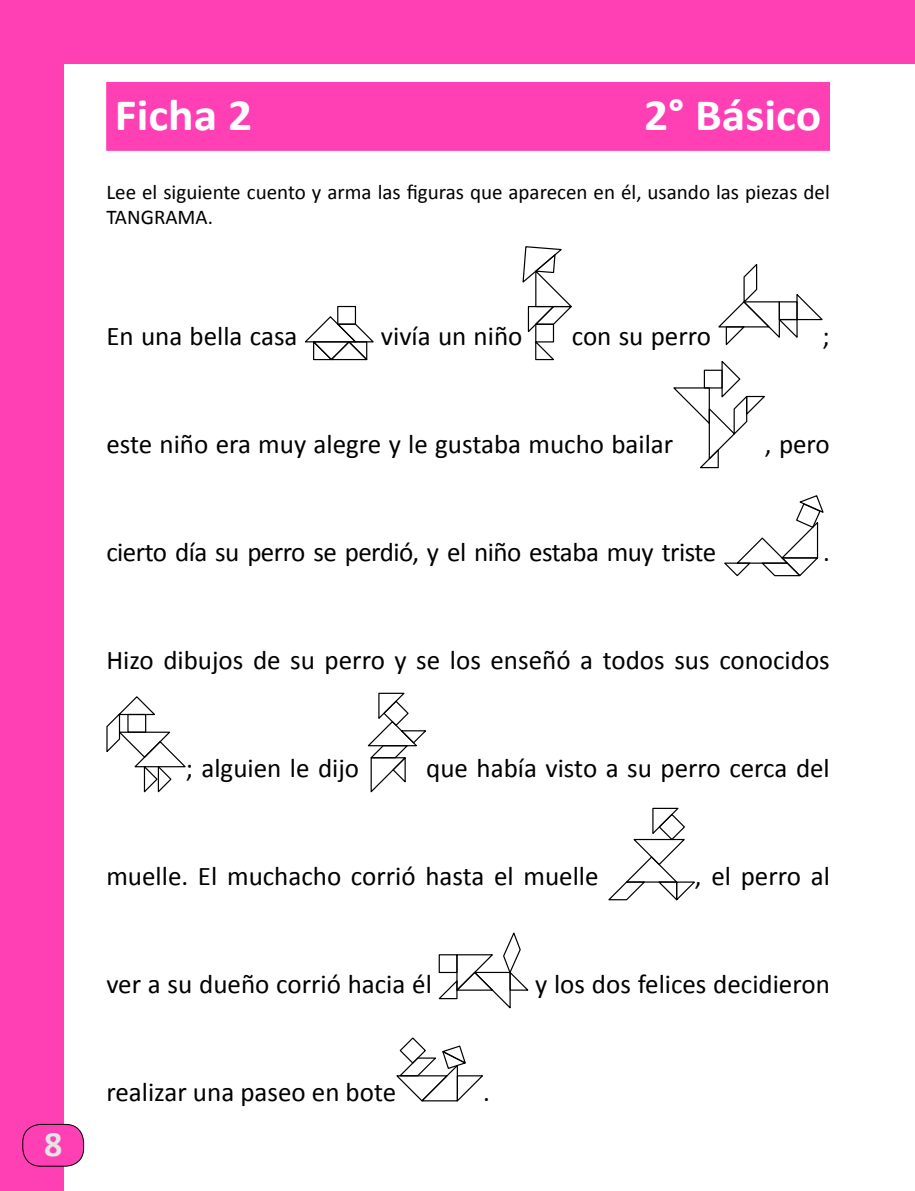
<style>
.page{position:relative;width:915px;height:1191px;background:#fff}
.page>*{position:absolute;margin:0;border:0;box-sizing:border-box;transform-origin:0 0}
.t1{font:700 45px "Calibri";color:#fff;scale:1.06 1}
.t2{font:700 36px "Calibri";color:#e3e4e4}
.t3{font:27px "Calibri";color:#000}
.t4{font:27px "Calibri";letter-spacing:-.02em;color:#000}
.t5{font:21px/25.2px "Calibri";color:#000}
</style>
<div class="page">
<div style="left:0;top:0;width:64px;height:1191px;background:#ff3fb4"></div>
<div style="left:0;top:0;width:914px;height:64px;background:#ff3fb4"></div>
<div style="left:23px;top:1124px;width:61px;height:42px;background:#ff3fb4;border-radius:18px"></div>
<div style="left:22px;top:1124px;width:62px;height:42px;border:1px solid #000;border-radius:18px"></div>
<div style="left:106px;top:82px;width:723px;height:69px;background:#ff3fb4;border:1px solid #ff3fb4"></div>
<div style="left:337px;top:306px;width:19px;height:19px;border:1px solid #000"></div>
<svg style="left:304px;top:315px;width:70px;height:46px"></svg>
<svg style="left:522px;top:246px;width:50px;height:88px"></svg>
<div style="left:535px;top:324px;width:19px;height:18px;border:1px solid #000"></div>
<svg style="left:535px;top:340px;width:20px;height:21px"></svg>
<svg style="left:718px;top:264px;width:105px;height:82px"></svg>
<svg style="left:673px;top:361px;width:92px;height:108px"></svg>
<svg style="left:724px;top:495px;width:100px;height:82px"></svg>
<svg style="left:106px;top:696px;width:80px;height:97px"></svg>
<svg style="left:367px;top:692px;width:59px;height:101px"></svg>
<svg style="left:608px;top:807px;width:87px;height:94px"></svg>
<svg style="left:438px;top:932px;width:91px;height:77px"></svg>
<svg style="left:396px;top:1037px;width:87px;height:65px"></svg>
<hr style="left:914px;top:0;width:1px;height:64px;background:#ff3fb4">
<h2 class="t2" style="left:44px;top:1121px;width:20px">8</h2>
<h1 class="t1" style="left:115px;top:86px;width:131px">Ficha 2</h1>
<h1 class="t1" style="left:644px;top:86px;width:169px">2° Básico</h1>
<p class="t5" style="left:106px;top:180px;width:724px">Lee el siguiente cuento y arma las figuras que aparecen en él, usando las piezas del<br>TANGRAMA.</p>
<p class="t3" style="left:106px;top:319px;width:192px">En una bella casa</p>
<p class="t3" style="left:381px;top:319px;width:143px">vivía un niño</p>
<p class="t3" style="left:571px;top:319px;width:141px">con su perro</p>
<p class="t3" style="left:822px;top:319px;width:9px">;</p>
<p class="t3" style="left:106px;top:427px;width:568px">este niño era muy alegre y le gustaba mucho bailar</p>
<p class="t3" style="left:764px;top:427px;width:66px">, pero</p>
<p class="t4" style="left:106px;top:535px;width:611px">cierto día su perro se perdió, y el niño estaba muy triste</p>
<p class="t3" style="left:822px;top:535px;width:8px">.</p>
<p class="t3" style="left:106px;top:643px;width:724px">Hizo dibujos de su perro y se los enseñó a todos sus conocidos</p>
<p class="t3" style="left:186px;top:751px;width:175px">; alguien le dijo</p>
<p class="t3" style="left:426px;top:751px;width:405px">que había visto a su perro cerca del</p>
<p class="t3" style="left:106px;top:859px;width:493px">muelle. El muchacho corrió hasta el muelle</p>
<p class="t3" style="left:694px;top:859px;width:136px">, el perro al</p>
<p class="t3" style="left:106px;top:967px;width:327px">ver a su dueño corrió hacia él</p>
<p class="t3" style="left:535px;top:967px;width:296px">y los dos felices decidieron</p>
<p class="t3" style="left:106px;top:1075px;width:291px">realizar una paseo en bote</p>
<p class="t3" style="left:483px;top:1075px;width:8px">.</p>
</div>
